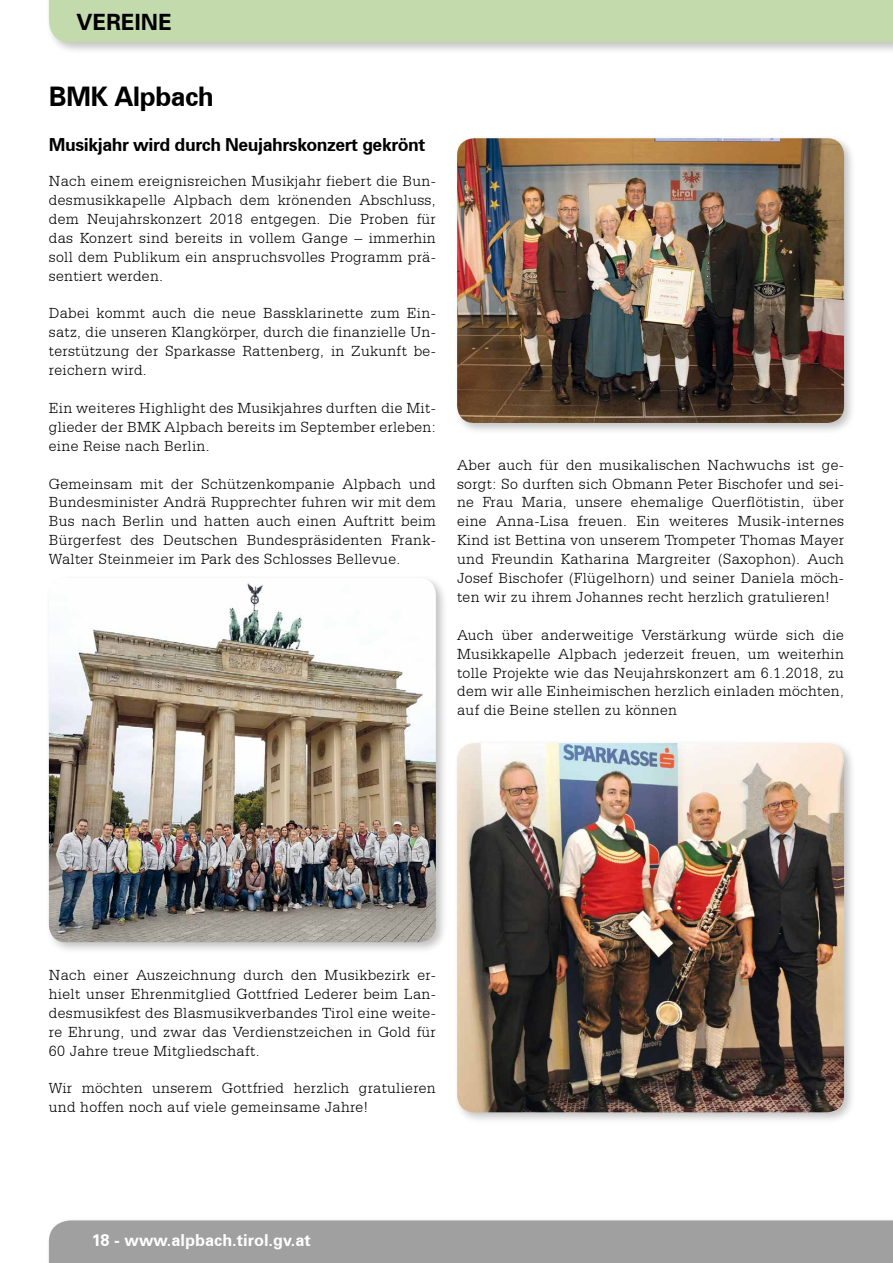
<style>
.page{position:relative;width:893px;height:1263px;background:#fff}
.page>*{position:absolute;margin:0;border:0;box-sizing:border-box;transform-origin:0 0}
.t1{font:700 27px "Zurich BT";letter-spacing:-.025em;color:#000}
.t2{font:700 22.5px "Zurich BT";color:#000}
.t3{font:700 18px "Zurich BT";letter-spacing:-.025em;color:#000}
.t4{font:700 16.5px "Zurich BT";color:#fff}
.t5{font:300 15.75px/18.9px "Serifa BT";letter-spacing:.02em;color:#000;text-align:justify}
</style>
<div class="page">
<div style="left:49px;top:1220px;width:844px;height:43px;background:#a1a0a0"></div>
<div style="left:45px;top:0;width:848px;height:55px;background:#000;opacity:.25"></div>
<div style="left:49px;top:0;width:844px;height:43px;background:#c3daad"></div>
<div style="left:45px;top:574px;width:403px;height:380px;background:#000;opacity:.25"></div>
<img style="left:49px;top:578px;width:387px;height:364px">
<div style="left:453px;top:134px;width:403px;height:302px;background:#000;opacity:.25"></div>
<img style="left:457px;top:138px;width:387px;height:285px">
<div style="left:453px;top:739px;width:403px;height:386px;background:#000;opacity:.25"></div>
<img style="left:457px;top:743px;width:387px;height:369px">
<h2 class="t2" style="left:77px;top:8px;width:97px">VEREINE</h2>
<h1 class="t1" style="left:49px;top:80px;width:167px">BMK Alpbach</h1>
<p class="t3" style="left:49px;top:134px;width:378px">Musikjahr wird durch Neujahrskonzert gekrönt</p>
<p class="t5" style="left:49px;top:171px;width:388px">Nach einem ereignisreichen Musikjahr fiebert die Bun&shy;desmusikkapelle Alpbach dem krönenden Abschluss, dem Neujahrskonzert 2018 entgegen. Die Proben für das Konzert sind bereits in vollem Gange – immerhin soll dem Publikum ein anspruchsvolles Programm prä&shy;sentiert werden.</p>
<p class="t5" style="left:49px;top:304px;width:388px">Dabei kommt auch die neue Bassklarinette zum Ein&shy;satz, die unseren Klangkörper, durch die finanzielle Un&shy;terstützung der Sparkasse Rattenberg, in Zukunft be&shy;reichern wird.</p>
<p class="t5" style="left:49px;top:398px;width:388px">Ein weiteres Highlight des Musikjahres durften die Mit&shy;glieder der BMK Alpbach bereits im September erleben: eine Reise nach Berlin.</p>
<p class="t5" style="left:49px;top:474px;width:388px">Gemeinsam mit der Schützenkompanie Alpbach und Bundesminister Andrä Rupprechter fuhren wir mit dem Bus nach Berlin und hatten auch einen Auftritt beim Bürgerfest des Deutschen Bundespräsidenten Frank-Walter Steinmeier im Park des Schlosses Bellevue.</p>
<p class="t5" style="left:457px;top:455px;width:388px">Aber auch für den musikalischen Nachwuchs ist ge&shy;sorgt: So durften sich Obmann Peter Bischofer und sei&shy;ne Frau Maria, unsere ehemalige Querflötistin, über eine Anna-Lisa freuen. Ein weiteres Musik-internes Kind ist Bettina von unserem Trompeter Thomas Mayer und Freundin Katharina Margreiter (Saxophon). Auch Josef Bischofer (Flügelhorn) und seiner Daniela möch&shy;ten wir zu ihrem Johannes recht herzlich gratulieren!</p>
<p class="t5" style="left:457px;top:625px;width:388px">Auch über anderweitige Verstärkung würde sich die Musikkapelle Alpbach jederzeit freuen, um weiterhin tolle Projekte wie das Neujahrskonzert am 6.1.2018, zu dem wir alle Einheimischen herzlich einladen möchten, auf die Beine stellen zu können</p>
<p class="t5" style="left:49px;top:965px;width:388px">Nach einer Auszeichnung durch den Musikbezirk er&shy;hielt unser Ehrenmitglied Gottfried Lederer beim Lan&shy;desmusikfest des Blasmusikverbandes Tirol eine weite&shy;re Ehrung, und zwar das Verdienstzeichen in Gold für 60 Jahre treue Mitgliedschaft.</p>
<p class="t5" style="left:49px;top:1079px;width:388px">Wir möchten unserem Gottfried herzlich gratulieren und hoffen noch auf viele gemeinsame Jahre!</p>
<p class="t4" style="left:91px;top:1230px;width:221px">18 - www.alpbach.tirol.gv.at</p>
</div>
